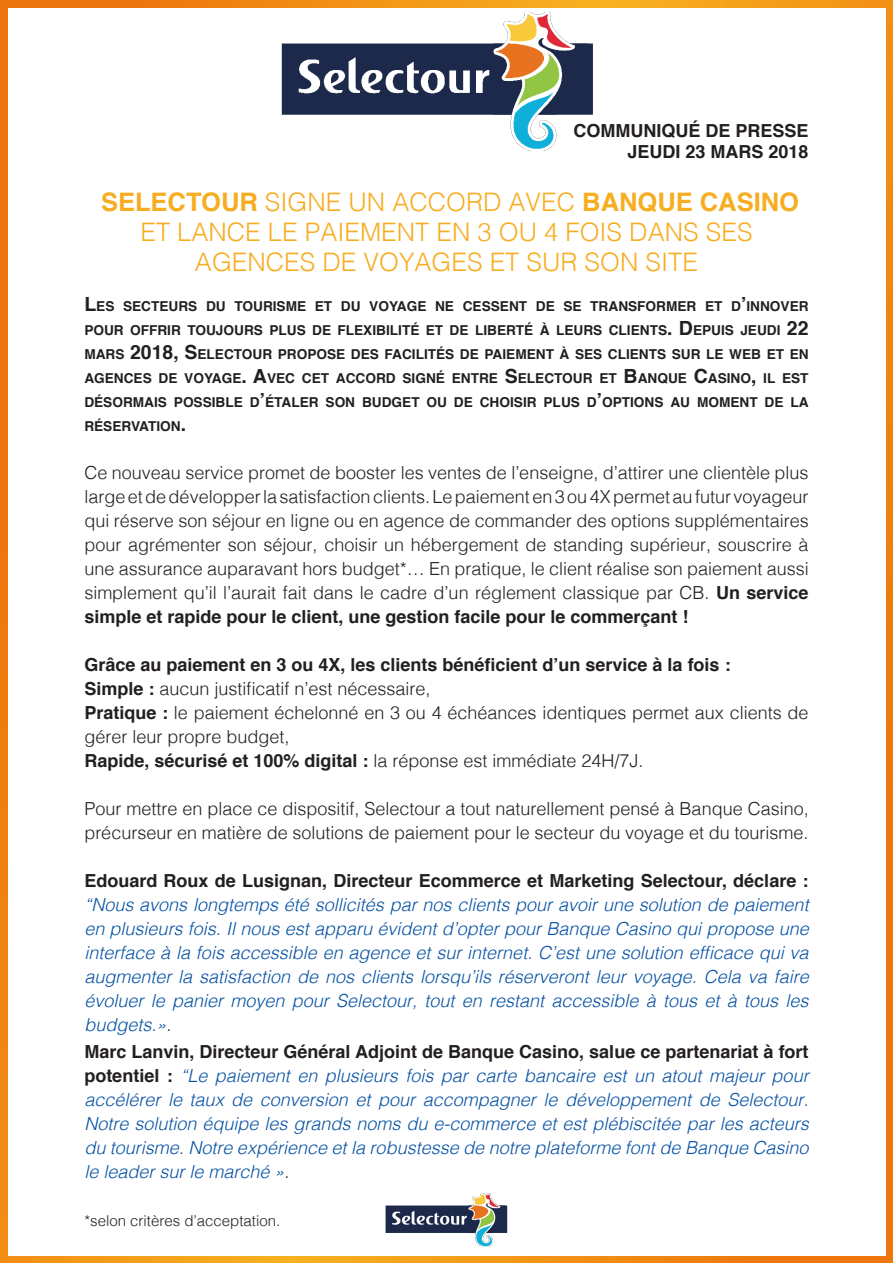
<style>
.page{position:relative;width:893px;height:1263px;background:#fff}
.page>*{position:absolute;margin:0;border:0;box-sizing:border-box;transform-origin:0 0}
.t1{font:300 25.5px/30px "Helvetica";color:#f7ad21;text-align:center}
.t2{font:italic 300 18px/24px "Helvetica";color:#0551a4;text-align:justify}
.t3{font:300 18px/24px "Helvetica";color:#231f20}
.t4{font:700 18px "Helvetica";color:#231f20}
.t5{font:300 15px "Helvetica";color:#231f20}
.t6{font:700 13.65px/24px "Helvetica";color:#231f20;text-align:justify}
.s1{font-weight:700}
.s2{font-size:19.5px}
.s3{font-weight:300}
.s4{font-weight:700;font-style:normal;color:#231f20}
.s5{font-style:normal;color:#231f20}
</style>
<div class="page">
<img style="left:0;top:0;width:893px;height:1263px">
<div style="left:9px;top:9px;width:877px;height:1247px;background:#fff"></div>
<img style="left:385px;top:1193px;width:123px;height:55px">
<img style="left:274px;top:0;width:327px;height:152px">
<p class="t4" style="left:574px;top:116px;width:237px">COMMUNIQUÉ DE PRESSE</p>
<p class="t4" style="left:628px;top:137px;width:183px">JEUDI 23 MARS 2018</p>
<p class="t1" style="left:101px;top:185px;width:699px"><span class="s1">SELECTOUR</span> SIGNE UN ACCORD AVEC <span class="s1">BANQUE CASINO<br></span>ET LANCE LE PAIEMENT EN 3 OU 4 FOIS DANS SES<br>AGENCES DE VOYAGES ET SUR SON SITE</p>
<p class="t6" style="left:84px;top:294px;width:726px"><span class="s2">L</span>ES SECTEURS DU TOURISME ET DU VOYAGE NE CESSENT DE SE TRANSFORMER ET D<span class="s2">’</span>INNOVER POUR OFFRIR TOUJOURS PLUS DE FLEXIBILITÉ ET DE LIBERTÉ À LEURS CLIENTS<span class="s2">. D</span>EPUIS JEUDI <span class="s2">22<br></span>MARS <span class="s2">2018, S</span>ELECTOUR PROPOSE DES FACILITÉS DE PAIEMENT À SES CLIENTS SUR LE WEB ET EN AGENCES DE VOYAGE<span class="s2">. A</span>VEC CET ACCORD SIGNÉ ENTRE <span class="s2">S</span>ELECTOUR ET <span class="s2">B</span>ANQUE <span class="s2">C</span>ASINO<span class="s2">,</span> IL EST DÉSORMAIS POSSIBLE D<span class="s2">’</span>ÉTALER SON BUDGET OU DE CHOISIR PLUS D<span class="s2">’</span>OPTIONS AU MOMENT DE LA RÉSERVATION<span class="s2">.</span></p>
<p class="t3" style="left:84px;top:459px;width:726px;text-align:justify">Ce nouveau service promet de booster les ventes de l’enseigne, d’attirer une clientèle plus large et de développer la satisfaction clients. Le paiement en 3 ou 4X permet au futur voyageur qui réserve son séjour en ligne ou en agence de commander des options supplémentaires pour agrémenter son séjour, choisir un hébergement de standing supérieur, souscrire à une assurance auparavant hors budget*… En pratique, le client réalise son paiement aussi simplement qu’il l’aurait fait dans le cadre d’un réglement classique par CB. <span class="s1">Un service simple et rapide pour le client, une gestion facile pour le commerçant !</span></p>
<p class="t4" style="left:84px;top:650px;width:648px">Grâce au paiement en 3 ou 4X, les clients bénéficient d’un service à la fois :</p>
<p class="t3" style="left:84px;top:675px;width:348px"><span class="s1">Simple :</span> aucun justificatif n’est nécessaire,</p>
<p class="t3" style="left:84px;top:699px;width:726px"><span class="s1">Pratique :</span> le paiement échelonné en 3 ou 4 échéances identiques permet aux clients de gérer leur propre budget,</p>
<p class="t4" style="left:84px;top:746px;width:561px">Rapide, sécurisé et 100% digital : <span class="s3">la réponse est immédiate 24H/7J.</span></p>
<p class="t3" style="left:84px;top:795px;width:726px">Pour mettre en place ce dispositif, Selectour a tout naturellement pensé à Banque Casino, précurseur en matière de solutions de paiement pour le secteur du voyage et du tourisme.</p>
<p class="t2" style="left:84px;top:867px;width:726px"><span class="s4">Edouard Roux de Lusignan, Directeur Ecommerce et Marketing Selectour, déclare : </span>“Nous avons longtemps été sollicités par nos clients pour avoir une solution de paiement en plusieurs fois. Il nous est apparu évident d’opter pour Banque Casino qui propose une interface à la fois accessible en agence et sur internet. C’est une solution efficace qui va augmenter la satisfaction de nos clients lorsqu’ils réserveront leur voyage. Cela va faire évoluer le panier moyen pour Selectour, tout en restant accessible à tous et à tous les budgets.»<span class="s5">.</span></p>
<p class="t2" style="left:84px;top:1038px;width:726px"><span class="s4">Marc Lanvin, Directeur Général Adjoint de Banque Casino, salue ce partenariat à fort potentiel :</span> “Le paiement en plusieurs fois par carte bancaire est un atout majeur pour accélérer le taux de conversion et pour accompagner le développement de Selectour.<br>Notre solution équipe les grands noms du e-commerce et est plébiscitée par les acteurs du tourisme. Notre expérience et la robustesse de notre plateforme font de Banque Casino le leader sur le marché »<span class="s5">.</span></p>
<p class="t5" style="left:84px;top:1208px;width:197px">*selon critères d’acceptation.</p>
</div>
